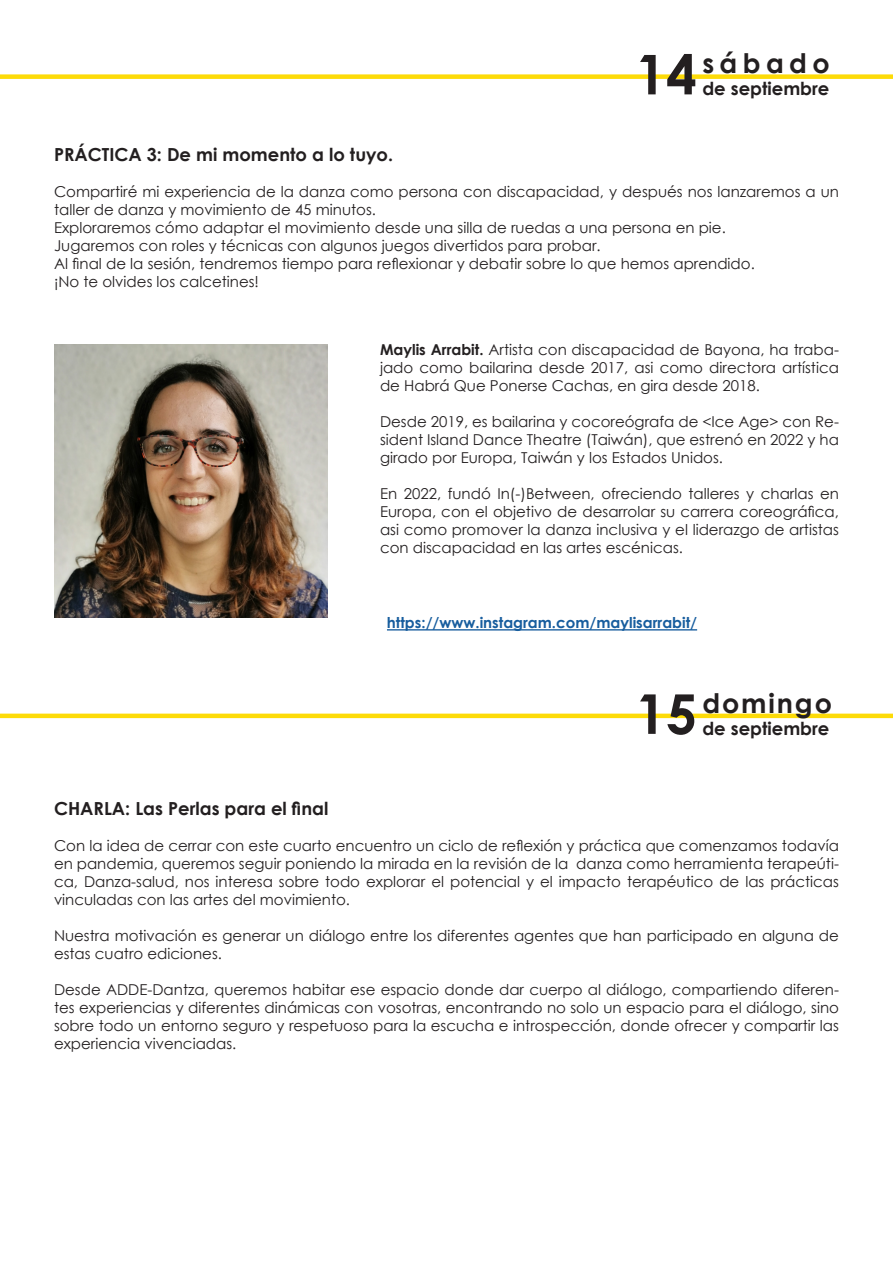
<style>
.page{position:relative;width:893px;height:1263px;background:#fff}
.page>*{position:absolute;margin:0;border:0;box-sizing:border-box;transform-origin:0 0}
.t1{font:700 54.9px "Century Gothic";color:#231f20}
.t2{font:700 27px "Century Gothic";letter-spacing:.07em;color:#231f20}
.t3{font:700 18px "Century Gothic";color:#231f20}
.t4{font:15px/18px "Century Gothic";color:#231f20;text-align:justify}
.t5{font:700 15px "Century Gothic";color:#175d9e}
.s1{font-weight:700}
</style>
<div class="page">
<hr style="left:0;top:714px;width:893px;height:4px;background:#fddb08">
<hr style="left:387px;top:629px;width:310px;height:1px;background:#175d9e">
<img style="left:54px;top:344px;width:273px;height:273px">
<div style="left:0;top:74px;width:893px;height:5px;background:#fddb08"></div>
<p class="t2" style="left:702px;top:43px;width:129px">sábado</p>
<p class="t1" style="left:635px;top:33px;width:63px">14</p>
<p class="t3" style="left:702px;top:75px;width:129px">de septiembre</p>
<p class="t3" style="left:54px;top:141px;width:341px">PRÁCTICA 3: De mi momento a lo tuyo.</p>
<p class="t4" style="left:54px;top:182px;width:786px">Compartiré mi experiencia de la danza como persona con discapacidad, y después nos lanzaremos a un taller de danza y movimiento de 45 minutos.</p>
<p class="t4" style="left:54px;top:218px;width:673px">Exploraremos cómo adaptar el movimiento desde una silla de ruedas a una persona en pie.</p>
<p class="t4" style="left:54px;top:236px;width:548px">Jugaremos con roles y técnicas con algunos juegos divertidos para probar.</p>
<p class="t4" style="left:54px;top:254px;width:702px">Al final de la sesión, tendremos tiempo para reflexionar y debatir sobre lo que hemos aprendido.</p>
<p class="t4" style="left:54px;top:272px;width:207px">¡No te olvides los calcetines!</p>
<p class="t4" style="left:380px;top:341px;width:460px"><span class="s1">Maylis Arrabit.</span> Artista con discapacidad de Bayona, ha traba&shy;jado como bailarina desde 2017, asi como directora artística de Habrá Que Ponerse Cachas, en gira desde 2018.</p>
<p class="t4" style="left:380px;top:413px;width:460px">Desde 2019, es bailarina y cocoreógrafa de &lt;Ice Age&gt; con Re&shy;sident Island Dance Theatre (Taiwán), que estrenó en 2022 y ha girado por Europa, Taiwán y los Estados Unidos.</p>
<p class="t4" style="left:380px;top:485px;width:460px">En 2022, fundó In(-)Between, ofreciendo talleres y charlas en Europa, con el objetivo de desarrolar su carrera coreográfica, asi como promover la danza inclusiva y el liderazgo de artistas con discapacidad en las artes escénicas.</p>
<p class="t5" style="left:387px;top:612px;width:312px">https://www.instagram.com/maylisarrabit/</p>
<p class="t1" style="left:635px;top:672px;width:63px">15</p>
<p class="t2" style="left:702px;top:683px;width:131px">domingo</p>
<p class="t3" style="left:702px;top:714px;width:129px">de septiembre</p>
<p class="t3" style="left:54px;top:795px;width:276px">CHARLA: Las Perlas para el final</p>
<p class="t4" style="left:54px;top:836px;width:786px">Con la idea de cerrar con este cuarto encuentro un ciclo de reflexión y práctica que comenzamos todavía en pandemia, queremos seguir poniendo la mirada en la revisión de la danza como herramienta terapeúti&shy;ca, Danza-salud, nos interesa sobre todo explorar el potencial y el impacto terapéutico de las prácticas vinculadas con las artes del movimiento.</p>
<p class="t4" style="left:54px;top:926px;width:786px">Nuestra motivación es generar un diálogo entre los diferentes agentes que han participado en alguna de estas cuatro ediciones.</p>
<p class="t4" style="left:54px;top:980px;width:786px">Desde ADDE-Dantza, queremos habitar ese espacio donde dar cuerpo al diálogo, compartiendo diferen&shy;tes experiencias y diferentes dinámicas con vosotras, encontrando no solo un espacio para el diálogo, sino sobre todo un entorno seguro y respetuoso para la escucha e introspección, donde ofrecer y compartir las experiencia vivenciadas.</p>
</div>
